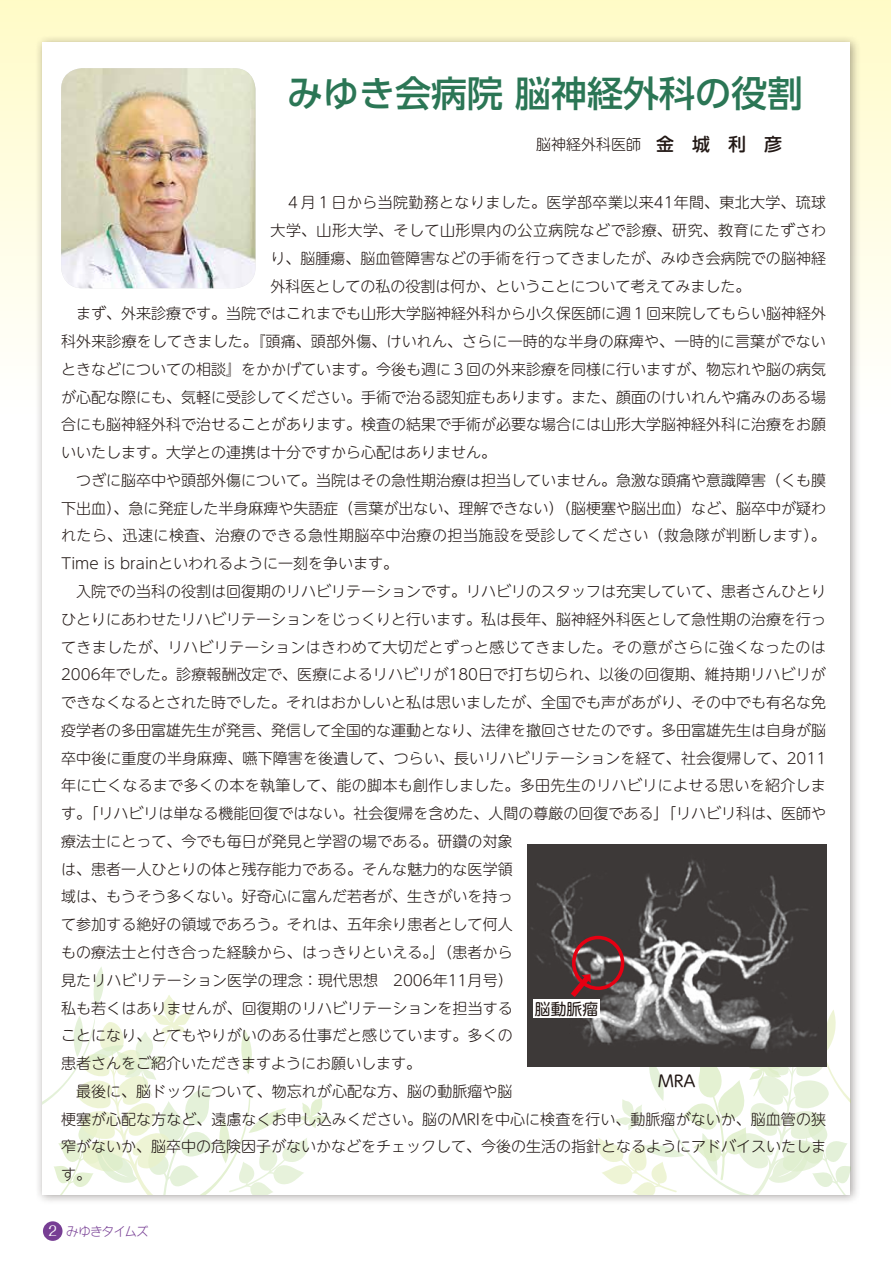
<style>
.page{position:relative;width:893px;height:1263px;background:#fff}
.page>*{position:absolute;margin:0;border:0;box-sizing:border-box;transform-origin:0 0}
.t1{font:500 36px "UD Shin Go Pr 6 N";color:#2b7655}
.t2{font:15.75px "UD Shin M Go Pr 6 N";color:#221815}
.t3{font:300 15px "UD Shin M Go Pr 6 N";color:#221815}
.t4{font:300 15px "UD Shin M Go Pr 6 N";letter-spacing:.02em;color:#221815}
.t5{font:300 15px "UD Shin M Go Pr 6 N";letter-spacing:.035em;color:#221815}
.t6{font:300 15px "UD Shin M Go Pr 6 N";letter-spacing:.025em;color:#221815}
.t7{font:300 12.3px "Wanpaku GN Std";letter-spacing:-.04em;color:#773e94}
.s1{font-weight:500;font-size:18px}
.s2{font-family:"Folk Pro";font-weight:400;font-size:13.5px;color:#fff}
</style>
<div class="page">
<div style="left:0;top:0;width:891px;height:425px;background:linear-gradient(to bottom,#fffbc7,#fff)"></div>
<div style="left:35px;top:35px;width:826px;height:1170px;background:#221815;opacity:.4"></div>
<div style="left:43px;top:43px;width:807px;height:1152px;background:#fff"></div>
<svg style="left:43px;top:967px;width:287px;height:228px"></svg>
<div style="left:43px;top:1221px;width:20px;height:20px;background:#773e94;border-radius:50%"></div>
<img style="left:61px;top:68px;width:194px;height:220px">
<img style="left:528px;top:844px;width:298px;height:222px">
<div style="left:572px;top:936px;width:52px;height:54px;border:4px solid #e60012;border-radius:50%"></div>
<div style="left:533px;top:999px;width:67px;height:19px;background:#fff"></div>
<svg style="left:565px;top:957px;width:285px;height:238px"></svg>
<h1 class="t1" style="left:287px;top:64px;width:517px">みゆき会病院 脳神経外科の役割</h1>
<p class="t3" style="left:536px;top:132px;width:248px">脳神経外科医師　<span class="s1">金　城　利　彦</span></p>
<p class="t6" style="left:285px;top:190px;width:542px">４月１日から当院勤務となりました。医学部卒業以来41年間、東北大学、琉球</p>
<p class="t5" style="left:270px;top:218px;width:557px">大学、山形大学、そして山形県内の公立病院などで診療、研究、教育にたずさわ</p>
<p class="t3" style="left:270px;top:246px;width:557px">り、脳腫瘍、脳血管障害などの手術を行ってきましたが、みゆき会病院での脳神経</p>
<p class="t3" style="left:270px;top:274px;width:481px">外科医としての私の役割は何か、ということについて考えてみました。</p>
<p class="t3" style="left:76px;top:301px;width:752px">まず、外来診療です。当院ではこれまでも山形大学脳神経外科から小久保医師に週１回来院してもらい脳神経外</p>
<p class="t3" style="left:61px;top:329px;width:766px">科外来診療をしてきました。『頭痛、頭部外傷、けいれん、さらに一時的な半身の麻痺や、一時的に言葉がでない</p>
<p class="t3" style="left:61px;top:357px;width:767px">ときなどについての相談』をかかげています。今後も週に３回の外来診療を同様に行いますが、物忘れや脳の病気</p>
<p class="t3" style="left:61px;top:385px;width:767px">が心配な際にも、気軽に受診してください。手術で治る認知症もあります。また、顔面のけいれんや痛みのある場</p>
<p class="t3" style="left:61px;top:412px;width:767px">合にも脳神経外科で治せることがあります。検査の結果で手術が必要な場合には山形大学脳神経外科に治療をお願</p>
<p class="t3" style="left:61px;top:440px;width:436px">いいたします。大学との連携は十分ですから心配はありません。</p>
<p class="t3" style="left:76px;top:468px;width:752px">つぎに脳卒中や頭部外傷について。当院はその急性期治療は担当していません。急激な頭痛や意識障害（くも膜</p>
<p class="t3" style="left:61px;top:496px;width:767px">下出血）、急に発症した半身麻痺や失語症（言葉が出ない、理解できない）（脳梗塞や脳出血）など、脳卒中が疑わ</p>
<p class="t5" style="left:61px;top:524px;width:766px">れたら、迅速に検査、治療のできる急性期脳卒中治療の担当施設を受診してください（救急隊が判断します）。</p>
<p class="t3" style="left:61px;top:551px;width:339px">Time is brainといわれるように一刻を争います。</p>
<p class="t3" style="left:76px;top:579px;width:752px">入院での当科の役割は回復期のリハビリテーションです。リハビリのスタッフは充実していて、患者さんひとり</p>
<p class="t3" style="left:61px;top:607px;width:767px">ひとりにあわせたリハビリテーションをじっくりと行います。私は長年、脳神経外科医として急性期の治療を行っ</p>
<p class="t4" style="left:61px;top:635px;width:766px">てきましたが、リハビリテーションはきわめて大切だとずっと感じてきました。その意がさらに強くなったのは</p>
<p class="t3" style="left:61px;top:662px;width:766px">2006年でした。診療報酬改定で、医療によるリハビリが180日で打ち切られ、以後の回復期、維持期リハビリが</p>
<p class="t3" style="left:61px;top:690px;width:767px">できなくなるとされた時でした。それはおかしいと私は思いましたが、全国でも声があがり、その中でも有名な免</p>
<p class="t3" style="left:61px;top:718px;width:767px">疫学者の多田富雄先生が発言、発信して全国的な運動となり、法律を撤回させたのです。多田富雄先生は自身が脳</p>
<p class="t3" style="left:61px;top:746px;width:767px">卒中後に重度の半身麻痺、嚥下障害を後遺して、つらい、長いリハビリテーションを経て、社会復帰して、2011</p>
<p class="t4" style="left:61px;top:773px;width:766px">年に亡くなるまで多くの本を執筆して、能の脚本も創作しました。多田先生のリハビリによせる思いを紹介しま</p>
<p class="t3" style="left:61px;top:801px;width:767px">す。「リハビリは単なる機能回復ではない。社会復帰を含めた、人間の尊厳の回復である」「リハビリ科は、医師や</p>
<p class="t3" style="left:61px;top:829px;width:453px">療法士にとって、今でも毎日が発見と学習の場である。研鑽の対象</p>
<p class="t3" style="left:61px;top:857px;width:453px">は、患者一人ひとりの体と残存能力である。そんな魅力的な医学領</p>
<p class="t3" style="left:61px;top:884px;width:453px">域は、もうそう多くない。好奇心に富んだ若者が、生きがいを持っ</p>
<p class="t3" style="left:61px;top:912px;width:453px">て参加する絶好の領域であろう。それは、五年余り患者として何人</p>
<p class="t3" style="left:61px;top:940px;width:453px">もの療法士と付き合った経験から、はっきりといえる。」（患者から</p>
<p class="t3" style="left:61px;top:968px;width:453px">見たリハビリテーション医学の理念：現代思想　2006年11月号）</p>
<p class="t3" style="left:61px;top:996px;width:453px">私も若くはありませんが、回復期のリハビリテーションを担当する</p>
<p class="t3" style="left:61px;top:1023px;width:453px">ことになり、とてもやりがいのある仕事だと感じています。多くの</p>
<p class="t3" style="left:61px;top:1051px;width:361px">患者さんをご紹介いただきますようにお願いします。</p>
<p class="t3" style="left:76px;top:1079px;width:438px">最後に、脳ドックについて、物忘れが心配な方、脳の動脈瘤や脳</p>
<p class="t3" style="left:61px;top:1107px;width:766px">梗塞が心配な方など、遠慮なくお申し込みください。脳のMRIを中心に検査を行い、動脈瘤がないか、脳血管の狭</p>
<p class="t3" style="left:61px;top:1134px;width:767px">窄がないか、脳卒中の危険因子がないかなどをチェックして、今後の生活の指針となるようにアドバイスいたしま</p>
<p class="t3" style="left:61px;top:1162px;width:31px">す。</p>
<p class="t2" style="left:535px;top:996px;width:65px">脳動脈瘤</p>
<p class="t2" style="left:658px;top:1068px;width:39px">MRA</p>
<p class="t7" style="left:48px;top:1222px;width:102px"><span class="s2">2</span> みゆきタイムズ</p>
</div>
